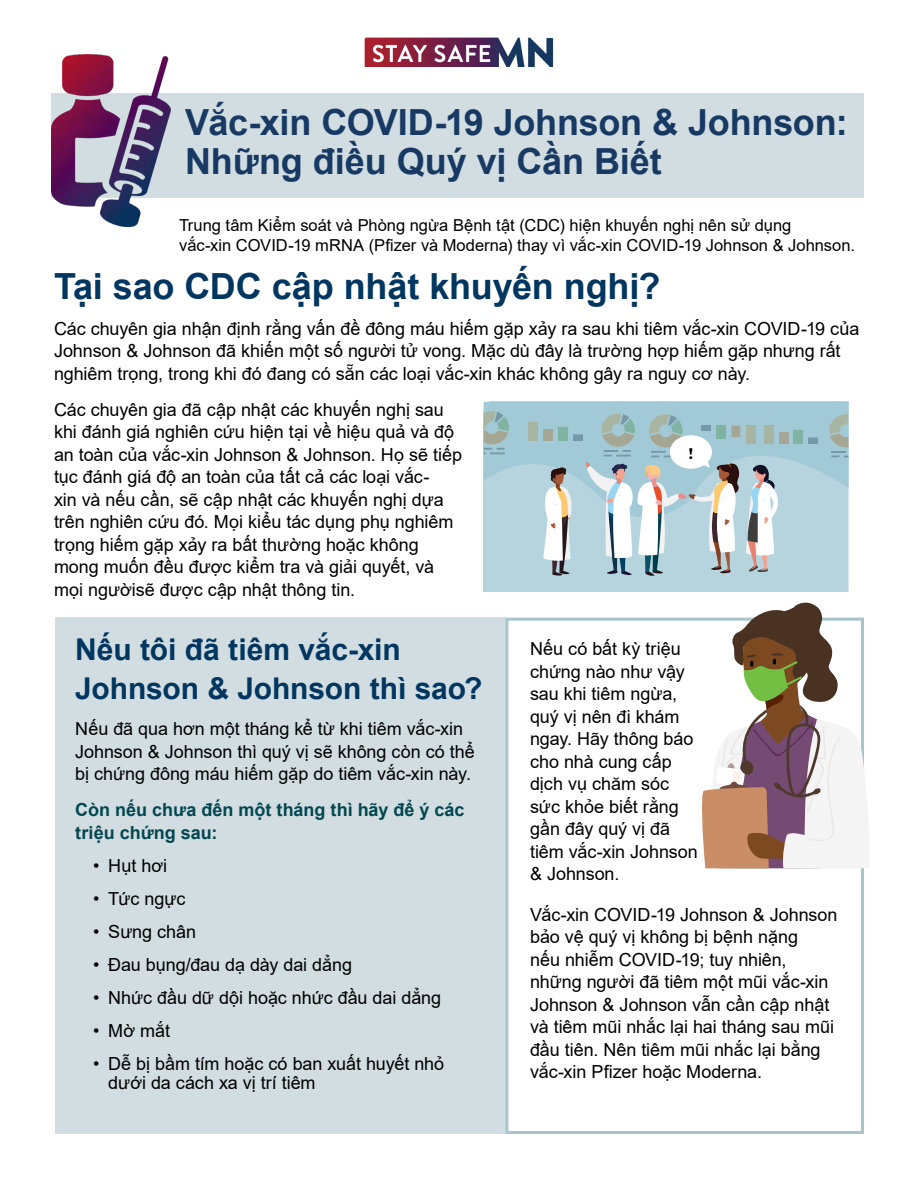
<style>
.page{position:relative;width:918px;height:1188px;background:#fff}
.page>*{position:absolute;margin:0;border:0;box-sizing:border-box;transform-origin:0 0}
.t1{font:700 36px/39px "Arial";letter-spacing:-.005em;color:#173963}
.t2{font:700 36px "Arial";letter-spacing:-.005em;color:#003660}
.t3{font:700 30px/39.6px "Arial";letter-spacing:-.005em;color:#003660}
.body{font:18px/22.5px "Arial";letter-spacing:-.005em;color:#000}
.Bullets{font:18px/19.5px "Arial";letter-spacing:-.005em;color:#000}
.body-2{font:700 18px/22.5px "Arial";color:#034750}
.body-2-2{font:16.5px/19.8px "Arial";color:#000}
.t4{font:900 15.45px "Brandon Grotesque";color:#000}
</style>
<div class="page">
<img style="left:364px;top:38px;width:190px;height:29px">
<div style="left:51px;top:93px;width:813px;height:104px;background:#d1dde1"></div>
<img style="left:51px;top:54px;width:120px;height:173px">
<div style="left:55px;top:618px;width:450px;height:516px;background:#d1dde1"></div>
<div style="left:483px;top:576px;width:366px;height:16px;background:#b5d4de"></div>
<svg style="left:483px;top:402px;width:366px;height:174px;background:#b2cbd2"></svg>
<div style="left:505px;top:618px;width:359px;height:516px;border:3px solid #a9c4cb"></div>
<svg style="left:700px;top:602px;width:169px;height:266px"></svg>
<h1 class="t1" style="left:185px;top:103px;width:664px">Vắc-xin COVID-19 Johnson &amp; Johnson:<br>Những điều Quý vị Cần Biết</h1>
<p class="body-2-2" style="left:179px;top:215px;width:677px">Trung tâm Kiểm soát và Phòng ngừa Bệnh tật (CDC) hiện khuyến nghị nên sử dụng<br>vắc-xin COVID-19 mRNA (Pfizer và Moderna) thay vì vắc-xin COVID-19 Johnson &amp; Johnson.</p>
<h2 class="t2" style="left:54px;top:261px;width:608px">Tại sao CDC cập nhật khuyến nghị?</h2>
<p class="body" style="left:54px;top:317px;width:807px">Các chuyên gia nhận định rằng vấn đề đông máu hiếm gặp xảy ra sau khi tiêm vắc-xin COVID-19 của<br>Johnson &amp; Johnson đã khiến một số người tử vong. Mặc dù đây là trường hợp hiếm gặp nhưng rất nghiêm trọng, trong khi đó đang có sẵn các loại vắc-xin khác không gây ra nguy cơ này.</p>
<p class="body" style="left:54px;top:398px;width:410px">Các chuyên gia đã cập nhật các khuyến nghị sau khi đánh giá nghiên cứu hiện tại về hiệu quả và độ an toàn của vắc-xin Johnson &amp; Johnson. Họ sẽ tiếp tục đánh giá độ an toàn của tất cả các loại vắc-<br>xin và nếu cần, sẽ cập nhật các khuyến nghị dựa trên nghiên cứu đó. Mọi kiểu tác dụng phụ nghiêm trọng hiếm gặp xảy ra bất thường hoặc không mong muốn đều được kiểm tra và giải quyết, và mọi ngườisẽ được cập nhật thông tin.</p>
<h3 class="t3" style="left:75px;top:630px;width:409px">Nếu tôi đã tiêm vắc-xin<br>Johnson &amp; Johnson thì sao?</h3>
<p class="body" style="left:75px;top:718px;width:401px">Nếu đã qua hơn một tháng kể từ khi tiêm vắc-xin<br>Johnson &amp; Johnson thì quý vị sẽ không còn có thể bị chứng đông máu hiếm gặp do tiêm vắc-xin này.</p>
<p class="body-2" style="left:75px;top:799px;width:391px">Còn nếu chưa đến một tháng thì hãy để ý các triệu chứng sau:</p>
<p class="Bullets" style="left:93px;top:856px;width:75px">• Hụt hơi</p>
<p class="Bullets" style="left:93px;top:889px;width:94px">• Tức ngực</p>
<p class="Bullets" style="left:93px;top:922px;width:104px">• Sưng chân</p>
<p class="Bullets" style="left:93px;top:955px;width:260px">• Đau bụng/đau dạ dày dai dẳng</p>
<p class="Bullets" style="left:93px;top:988px;width:349px">• Nhức đầu dữ dội hoặc nhức đầu dai dẳng</p>
<p class="Bullets" style="left:93px;top:1021px;width:78px">• Mờ mắt</p>
<p class="Bullets" style="left:108px;top:1054px;width:338px;text-indent:-15px">• Dễ bị bầm tím hoặc có ban xuất huyết nhỏ dưới da cách xa vị trí tiêm</p>
<p class="t4" style="left:688px;top:443px;width:6px">!</p>
<p class="body" style="left:530px;top:638px;width:169px">Nếu có bất kỳ triệu chứng nào như vậy sau khi tiêm ngừa, quý vị nên đi khám ngay. Hãy thông báo cho nhà cung cấp dịch vụ chăm sóc sức khỏe biết rằng gần đây quý vị đã tiêm vắc-xin Johnson &amp; Johnson.</p>
<p class="body" style="left:530px;top:903px;width:309px">Vắc-xin COVID-19 Johnson &amp; Johnson bảo vệ quý vị không bị bệnh nặng<br>nếu nhiễm COVID-19; tuy nhiên, những người đã tiêm một mũi vắc-xin<br>Johnson &amp; Johnson vẫn cần cập nhật và tiêm mũi nhắc lại hai tháng sau mũi đầu tiên. Nên tiêm mũi nhắc lại bằng vắc-xin Pfizer hoặc Moderna.</p>
</div>
